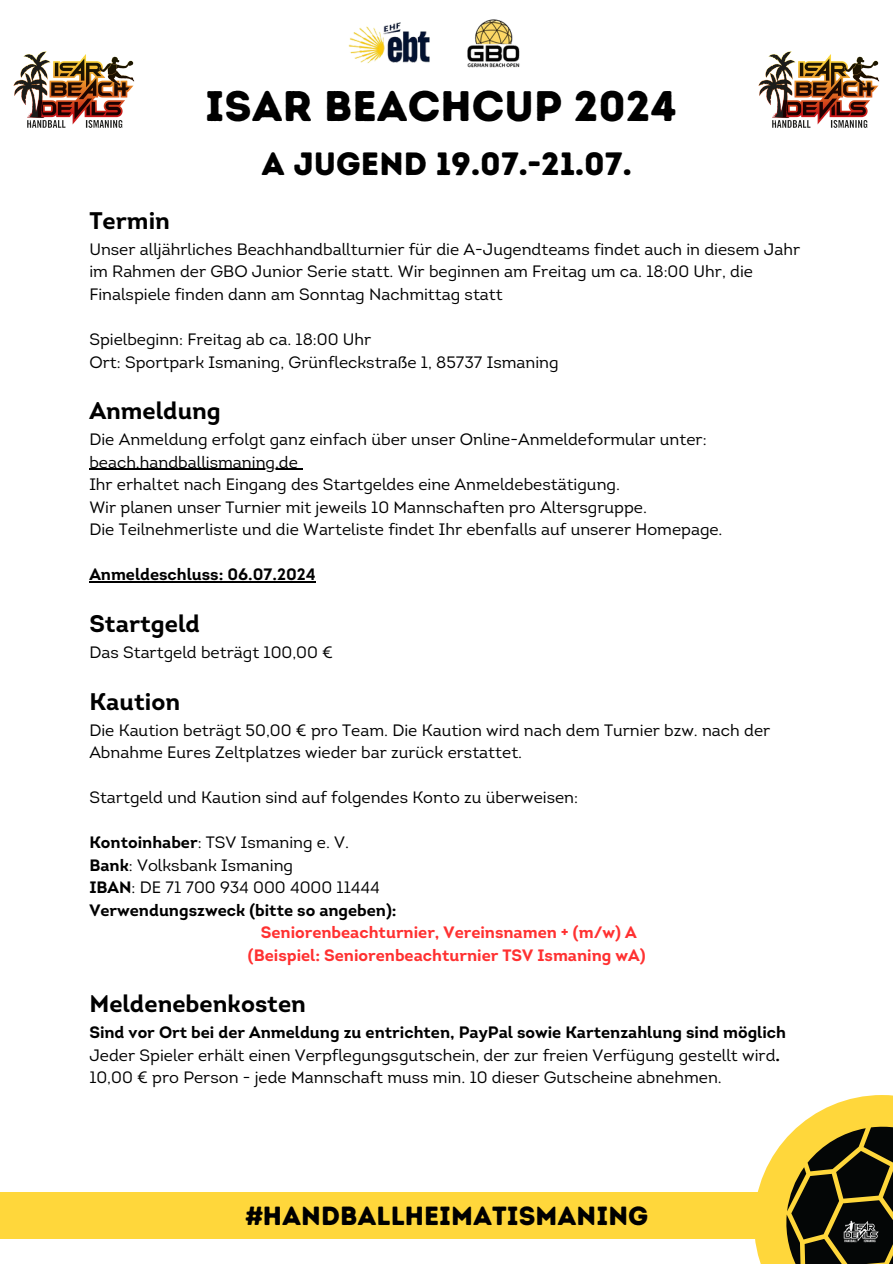
<style>
.page{position:relative;width:893px;height:1264px;background:#fff}
.page>*{position:absolute;margin:0;border:0;box-sizing:border-box;transform-origin:0 0}
.t1{font:42.75px "Intro Rust Base";color:#000}
.t2{font:32.25px "Intro Rust Base";color:#000}
.t3{font:26.25px "Intro Rust Base";color:#000}
.t4{font:700 24px "Intro";color:#000}
.t5{font:16.5px/22.5px "Intro";color:#000}
.t6{font:700 16.5px "Intro";color:#000}
.t7{font:700 16.5px "Intro";color:#ff3131}
.s1{font-weight:700}
</style>
<div class="page">
<svg style="left:754px;top:1095px;width:138px;height:168px"></svg>
<div style="left:0;top:1192px;width:892px;height:46px;background:#ffd73b"></div>
<svg style="left:785px;top:1125px;width:107px;height:138px;background:#584d19"></svg>
<img style="left:839px;top:1215px;width:43px;height:32px">
<hr style="left:89px;top:469px;width:209px;height:1px;background:#000">
<hr style="left:89px;top:581px;width:226px;height:1px;background:#000">
<img style="left:467px;top:19px;width:53px;height:49px">
<img style="left:348px;top:22px;width:82px;height:41px">
<img style="left:13px;top:51px;width:122px;height:77px">
<img style="left:758px;top:51px;width:122px;height:77px">
<p class="t1" style="left:205px;top:80px;width:473px">ISAR BEACHCUP 2024</p>
<p class="t2" style="left:261px;top:144px;width:371px">A JUGEND 19.07.-21.07.</p>
<p class="t4" style="left:89px;top:211px;width:82px">Termin</p>
<h1 class="t5" style="left:89px;top:239px;width:712px">Unser alljährliches Beachhandballturnier für die A-Jugendteams findet auch in diesem Jahr im Rahmen der GBO Junior Serie statt. Wir beginnen am Freitag um ca. 18:00 Uhr, die<br>Finalspiele finden dann am Sonntag Nachmittag statt</h1>
<h2 class="t5" style="left:89px;top:329px;width:283px">Spielbeginn: Freitag ab ca. 18:00 Uhr</h2>
<p class="t5" style="left:89px;top:352px;width:471px">Ort: Sportpark Ismaning, Grünfleckstraße 1, 85737 Ismaning</p>
<p class="t4" style="left:89px;top:401px;width:133px">Anmeldung</p>
<p class="t5" style="left:89px;top:430px;width:618px">Die Anmeldung erfolgt ganz einfach über unser Online-Anmeldeformular unter:</p>
<p class="t5" style="left:89px;top:452px;width:532px">beach.handballismaning.de<br>Ihr erhaltet nach Eingang des Startgeldes eine Anmeldebestätigung.</p>
<p class="t5" style="left:89px;top:497px;width:559px">Wir planen unser Turnier mit jeweils 10 Mannschaften pro Altersgruppe.</p>
<p class="t5" style="left:89px;top:520px;width:634px">Die Teilnehmerliste und die Warteliste findet Ihr ebenfalls auf unserer Homepage.</p>
<p class="t6" style="left:89px;top:568px;width:228px">Anmeldeschluss: 06.07.2024</p>
<p class="t4" style="left:89px;top:614px;width:112px">Startgeld</p>
<p class="t5" style="left:89px;top:642px;width:245px">Das Startgeld beträgt 100,00 €</p>
<p class="t4" style="left:89px;top:691px;width:92px">Kaution</p>
<h4 class="t5" style="left:89px;top:720px;width:682px">Die Kaution beträgt 50,00 € pro Team. Die Kaution wird nach dem Turnier bzw. nach der<br>Abnahme Eures Zeltplatzes wieder bar zurück erstattet.</h4>
<p class="t5" style="left:89px;top:787px;width:490px">Startgeld und Kaution sind auf folgendes Konto zu überweisen:</p>
<p class="t5" style="left:89px;top:832px;width:261px"><span class="s1">Kontoinhaber</span>: TSV Ismaning e. V.</p>
<p class="t5" style="left:89px;top:855px;width:205px"><span class="s1">Bank</span>: Volksbank Ismaning</p>
<p class="t5" style="left:89px;top:877px;width:292px"><span class="s1">IBAN</span>: DE 71 700 934 000 4000 11444</p>
<p class="t6" style="left:89px;top:903px;width:309px">Verwendungszweck (bitte so angeben):</p>
<p class="t7" style="left:261px;top:925px;width:377px">Seniorenbeachturnier, Vereinsnamen + (m/w) A</p>
<p class="t7" style="left:248px;top:948px;width:399px">(Beispiel: Seniorenbeachturnier TSV Ismaning wA)</p>
<p class="t4" style="left:89px;top:994px;width:218px">Meldenebenkosten</p>
<p class="t6" style="left:89px;top:1025px;width:698px">Sind vor Ort bei der Anmeldung zu entrichten, PayPal sowie Kartenzahlung sind möglich</p>
<p class="t5" style="left:89px;top:1045px;width:692px">Jeder Spieler erhält einen Verpflegungsgutschein, der zur freien Verfügung gestellt wird<span class="s1">.</span></p>
<p class="t5" style="left:89px;top:1067px;width:634px">10,00 € pro Person - jede Mannschaft muss min. 10 dieser Gutscheine abnehmen.</p>
<p class="t3" style="left:245px;top:1199px;width:404px">#HANDBALLHEIMATISMANING</p>
</div>
